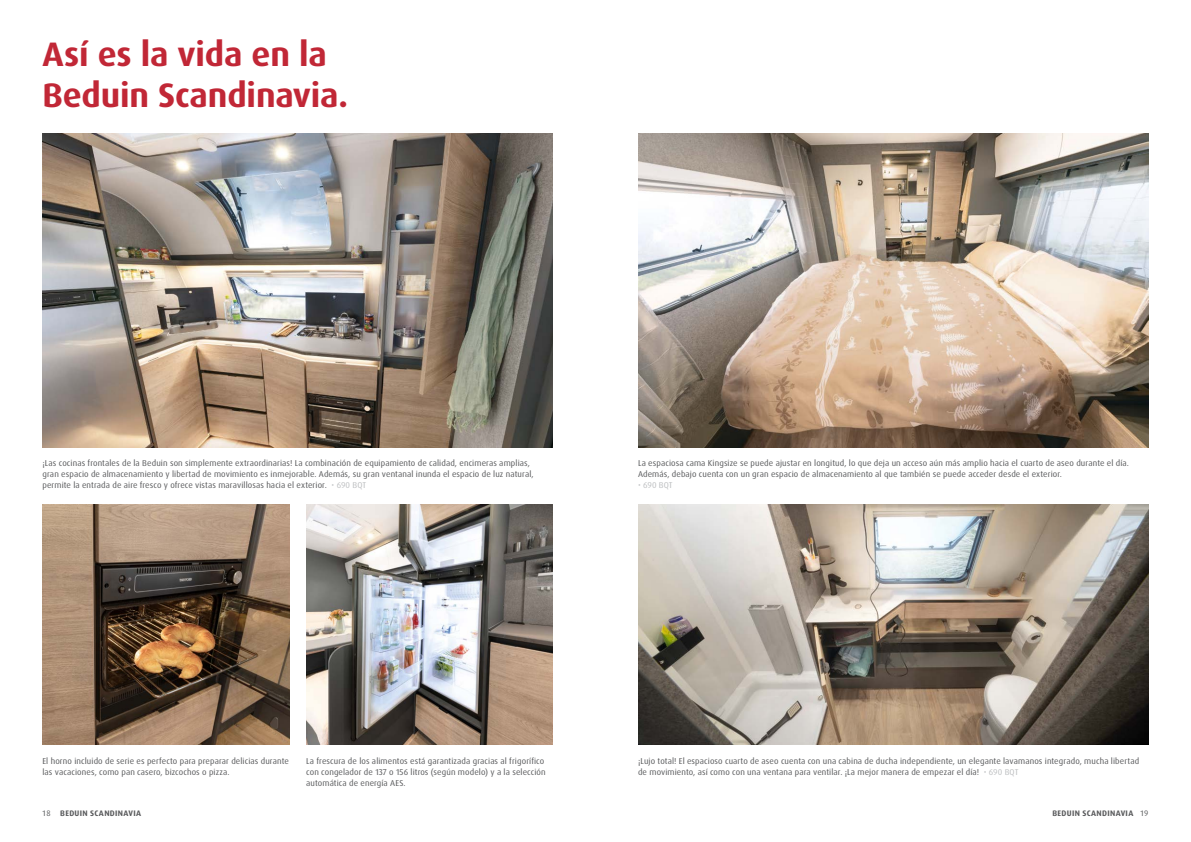
<style>
.page{position:relative;width:1191px;height:842px;background:#fff}
.page>*{position:absolute;margin:0;border:0;box-sizing:border-box;transform-origin:0 0}
.t1{font:700 34px/40.8px "Dax Pro";letter-spacing:-.005em;color:#c12736}
.t2{font:8.5px/11px "Dax Pro";letter-spacing:.015em;color:#58595b}
.t3{font:8.5px "Dax Pro";letter-spacing:.005em;color:#bcbec0}
.t4{font:700 8px "Dax Pro";letter-spacing:.04em;color:#58595b}
.s1{color:#bcbec0}
.s2{font-weight:400}
</style>
<div class="page">
<img style="left:638px;top:133px;width:510px;height:315px">
<img style="left:306px;top:505px;width:247px;height:239px">
<img style="left:43px;top:505px;width:246px;height:239px">
<img style="left:42px;top:133px;width:511px;height:315px">
<img style="left:638px;top:505px;width:510px;height:239px">
<h1 class="t1" style="left:42px;top:34px;width:307px">Así es la vida en la<br>Beduin Scandinavia.</h1>
<p class="t2" style="left:42px;top:458px;width:492px">¡Las cocinas frontales de la Beduin son simplemente extraordinarias! La combinación de equipamiento de calidad, encimeras amplias, gran espacio de almacenamiento y libertad de movimiento es inmejorable. Además, su gran ventanal inunda el espacio de luz natural, permite la entrada de aire fresco y ofrece vistas maravillosas hacia el exterior. <span class="s1">• 690 BQT</span></p>
<p class="t2" style="left:638px;top:458px;width:492px">La espaciosa cama Kingsize se puede ajustar en longitud, lo que deja un acceso aún más amplio hacia el cuarto de aseo durante el día.<br>Además, debajo cuenta con un gran espacio de almacenamiento al que también se puede acceder desde el exterior.</p>
<p class="t3" style="left:638px;top:480px;width:36px">• 690 BQT</p>
<p class="t2" style="left:42px;top:755px;width:248px">El horno incluido de serie es perfecto para preparar delicias durante las vacaciones, como pan casero, bizcochos o pizza.</p>
<p class="t2" style="left:306px;top:755px;width:241px">La frescura de los alimentos está garantizada gracias al frigorífico con congelador de 137 o 156 litros (según modelo) y a la selección automática de energía AES.</p>
<p class="t2" style="left:638px;top:755px;width:502px">¡Lujo total! El espacioso cuarto de aseo cuenta con una cabina de ducha independiente, un elegante lavamanos integrado, mucha libertad de movimiento, así como con una ventana para ventilar. ¡La mejor manera de empezar el día! <span class="s1">• 690 BQT</span></p>
<p class="t4" style="left:42px;top:808px;width:100px"><span class="s2">18</span> BEDUIN SCANDINAVIA</p>
<p class="t4" style="left:1052px;top:808px;width:97px">BEDUIN SCANDINAVIA <span class="s2">19</span></p>
</div>
